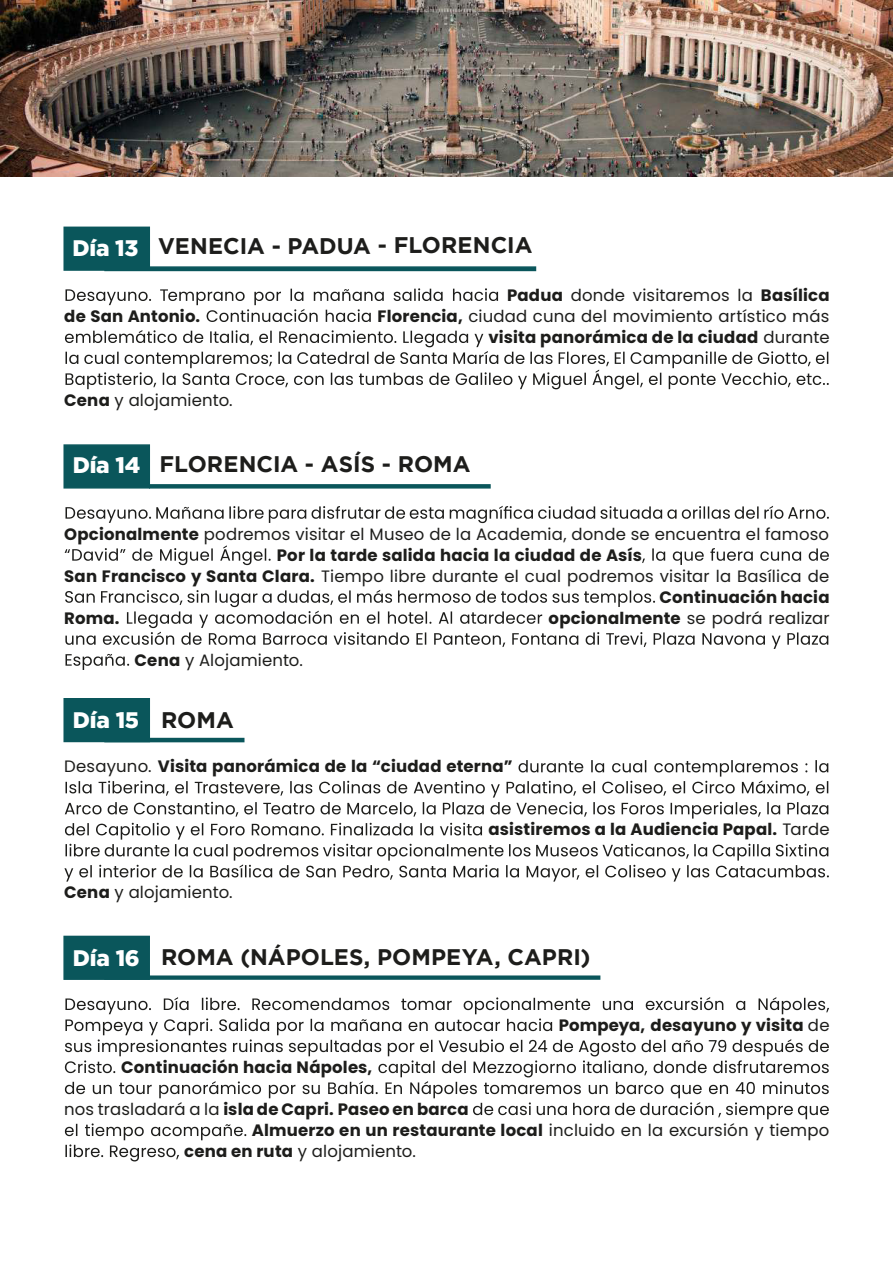
<style>
.page{position:relative;width:893px;height:1263px;background:#fff}
.page>*{position:absolute;margin:0;border:0;box-sizing:border-box;transform-origin:0 0}
.t1{font:700 22.5px "Gotham";color:#1d1d1b}
.t2{font:900 22.5px "Gotham";color:#fff}
.t3{font:16.5px/21px "Poppins";letter-spacing:.01em;color:#1d1d1b;text-align:right}
.t4{font:700 16.5px "Poppins";letter-spacing:.01em;color:#1d1d1b}
.s1{font-weight:900;color:#fff}
.s2{font-weight:700}
.s3{font-weight:700;color:#1d1d1b}
.s4{font-weight:400}
</style>
<div class="page">
<img style="left:0;top:0;width:893px;height:176px">
<svg style="left:66px;top:506px;width:763px;height:17px"></svg>
<svg style="left:65px;top:545px;width:206px;height:20px"></svg>
<svg style="left:642px;top:548px;width:187px;height:17px"></svg>
<svg style="left:65px;top:590px;width:763px;height:80px"></svg>
<div style="left:63px;top:444px;width:87px;height:45px;background:#0a565b;border:2px solid #0a565b"></div>
<svg style="left:149px;top:484px;width:342px;height:5px;background:#24686c"></svg>
<svg style="left:101px;top:760px;width:728px;height:121px"></svg>
<div style="left:63px;top:698px;width:87px;height:44px;background:#0a565b"></div>
<hr style="left:104px;top:738px;width:140px;height:4px;background:#0a565b">
<svg style="left:65px;top:997px;width:764px;height:164px"></svg>
<div style="left:63px;top:936px;width:87px;height:44px;background:#0a565b;border:2px solid #0a565b"></div>
<svg style="left:104px;top:975px;width:496px;height:5px;background:#286a6f"></svg>
<svg style="left:66px;top:288px;width:432px;height:34px"></svg>
<svg style="left:65px;top:330px;width:764px;height:59px"></svg>
<div style="left:63px;top:227px;width:87px;height:44px;background:#0a565b;border:2px solid #0a565b"></div>
<svg style="left:104px;top:266px;width:432px;height:5px;background:#1a6165"></svg>
<img style="left:63px;top:711px;width:38px;height:171px">
<h1 class="t1" style="left:73px;top:233px;width:461px"><span class="s1">Día 13</span> VENECIA - PADUA - FLORENCIA</h1>
<p class="t3" style="left:507px;top:285px;width:324px"><span class="s2">Padua</span> donde visitaremos la <span class="s2">Basílica</span></p>
<p class="t4" style="left:64px;top:307px;width:137px">de San Antonio.</p>
<p class="t3" style="left:378px;top:306px;width:453px"><span class="s2">Florencia,</span> ciudad cuna del movimiento artístico más <span class="s2">visita panorámica de la ciudad</span> durante</p>
<p class="t3" style="left:64px;top:390px;width:170px"><span class="s2">Cena</span> y alojamiento.</p>
<h1 class="t1" style="left:73px;top:451px;width:399px"><span class="s1">Día 14</span> FLORENCIA - ASÍS - ROMA</h1>
<p class="t3" style="left:64px;top:523px;width:766px"><span class="s2">Opcionalmente</span> podremos visitar el Museo de la Academia, donde se encuentra el famoso</p>
<p class="t4" style="left:277px;top:545px;width:366px">Por la tarde salida hacia la ciudad de Asís</p>
<p class="t3" style="left:64px;top:565px;width:767px"><span class="s2">San Francisco y Santa Clara.</span> Tiempo libre durante el cual podremos visitar la Basílica de</p>
<p class="t4" style="left:660px;top:587px;width:171px">Continuación hacia</p>
<p class="t4" style="left:64px;top:608px;width:57px">Roma.</p>
<p class="t3" style="left:549px;top:607px;width:282px"><span class="s2">opcionalmente</span> se podrá realizar</p>
<p class="t3" style="left:135px;top:649px;width:170px"><span class="s2">Cena</span> y Alojamiento.</p>
<h1 class="t2" style="left:73px;top:707px;width:162px">Día 15 <span class="s3">ROMA</span></h1>
<p class="t4" style="left:64px;top:757px;width:450px"><span class="s4">Desayuno.</span> Visita panorámica de la “ciudad eterna”</p>
<p class="t3" style="left:64px;top:882px;width:170px"><span class="s2">Cena</span> y alojamiento.</p>
<p class="t4" style="left:488px;top:820px;width:343px">asistiremos a la Audiencia Papal. <span class="s4">Tarde</span></p>
<h1 class="t1" style="left:73px;top:944px;width:519px"><span class="s1">Día 16</span> ROMA (NÁPOLES, POMPEYA, CAPRI)</h1>
<p class="t4" style="left:559px;top:1016px;width:272px">Pompeya, desayuno y visita <span class="s4">de</span></p>
<p class="t4" style="left:121px;top:1058px;width:253px">Continuación hacia Nápoles,</p>
<p class="t4" style="left:64px;top:1100px;width:406px"><span class="s4">nos trasladará a la</span> isla de Capri. Paseo en barca</p>
<p class="t4" style="left:252px;top:1121px;width:579px">Almuerzo en un restaurante local <span class="s4">incluido en la excursión y tiempo</span></p>
<p class="t3" style="left:184px;top:1141px;width:233px"><span class="s2">cena en ruta</span> y alojamiento.</p>
</div>
